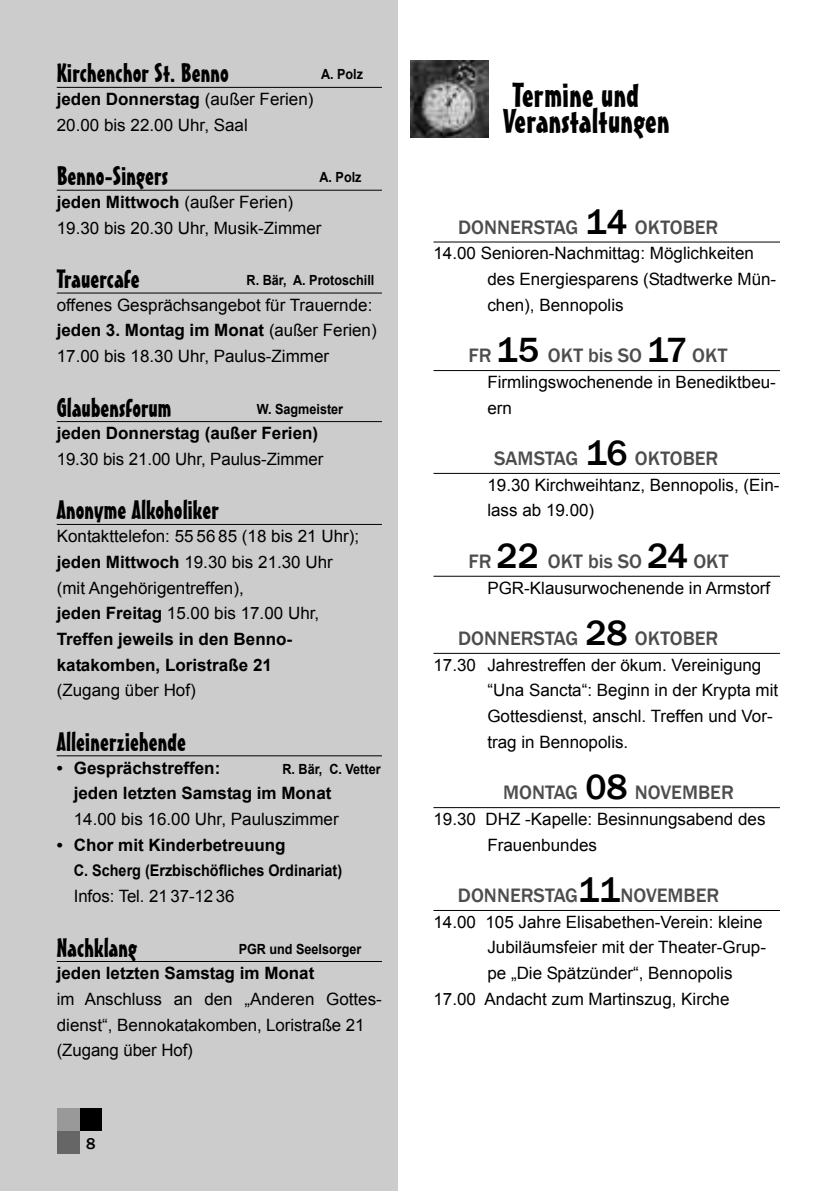
<style>
.page{position:relative;width:840px;height:1191px;background:#fff}
.page>*{position:absolute;margin:0;border:0;box-sizing:border-box;transform-origin:0 0}
.t1{font:34px/25.6px "Mister Earl BT";letter-spacing:.01em;color:#000;scale:1.05 1}
.t2{font:26px "Mister Earl BT";letter-spacing:.005em;color:#000;scale:1.05 1}
.t3{font:500 20px "Franklin Gothic";color:#4d4d4d}
.t4{font:17px/25.6px "Arial";color:#000}
.t5{font:700 17px "Arial";color:#000}
.t6{font:700 16px "Arial";color:#000;scale:.9 1}
.t7{font:500 16px "Franklin Gothic";color:#000}
.t8{font:700 14px "Arial";color:#000;scale:.9 1}
.s1{font-weight:700}
.s2{font-size:36px;color:#000}
</style>
<div class="page">
<div style="left:0;top:0;width:397px;height:1191px;background:#ccc"></div>
<hr style="left:433px;top:241px;width:346px;height:1px;background:#000">
<hr style="left:433px;top:370px;width:346px;height:1px;background:#000">
<hr style="left:433px;top:473px;width:346px;height:1px;background:#000">
<hr style="left:433px;top:576px;width:346px;height:1px;background:#000">
<hr style="left:433px;top:653px;width:346px;height:1px;background:#000">
<hr style="left:433px;top:807px;width:346px;height:1px;background:#000">
<hr style="left:433px;top:910px;width:346px;height:1px;background:#000">
<hr style="left:57px;top:87px;width:325px;height:1px;background:#000">
<hr style="left:57px;top:190px;width:325px;height:1px;background:#000">
<hr style="left:57px;top:292px;width:325px;height:1px;background:#000">
<hr style="left:57px;top:421px;width:325px;height:1px;background:#000">
<hr style="left:57px;top:524px;width:325px;height:1px;background:#000">
<hr style="left:57px;top:755px;width:325px;height:1px;background:#000">
<hr style="left:57px;top:961px;width:325px;height:1px;background:#000">
<img style="left:410px;top:60px;width:78px;height:78px">
<div style="left:79px;top:1108px;width:23px;height:23px;background:#000"></div>
<div style="left:57px;top:1131px;width:22px;height:22px;background:#666"></div>
<div style="left:57px;top:1108px;width:22px;height:23px;background:#999"></div>
<h2 class="t2" style="left:57px;top:57px;width:165px">Kirchenchor St. Benno</h2>
<p class="t8" style="left:321px;top:67px;width:48px">A. Polz</p>
<p class="t4" style="left:57px;top:86px;width:258px"><span class="s1">jeden donnerstag</span> (außer Ferien)<br>20.00 bis 22.00 Uhr, Saal</p>
<h2 class="t2" style="left:57px;top:160px;width:107px">Benno-Singers</h2>
<p class="t8" style="left:319px;top:169px;width:48px">A. Polz</p>
<p class="t4" style="left:57px;top:189px;width:266px"><span class="s1">jeden mittwoch</span> (außer Ferien)<br>19.30 bis 20.30 Uhr, Musik-Zimmer</p>
<h2 class="t2" style="left:57px;top:263px;width:80px">Trauercafe</h2>
<p class="t8" style="left:246px;top:272px;width:143px">r. Bär, A. Protoschill</p>
<p class="t4" style="left:57px;top:292px;width:321px">offenes Gesprächsangebot für Trauernde: <span class="s1">jeden 3. montag im monat</span> (außer Ferien)<br>17.00 bis 18.30 Uhr, Paulus-Zimmer</p>
<h2 class="t2" style="left:57px;top:391px;width:111px">Glaubensforum</h2>
<p class="t8" style="left:257px;top:401px;width:97px">W. sagmeister</p>
<p class="t5" style="left:57px;top:424px;width:263px">jeden donnerstag (außer Ferien)</p>
<p class="t4" style="left:57px;top:446px;width:268px">19.30 bis 21.00 Uhr, Paulus-Zimmer</p>
<h2 class="t2" style="left:57px;top:494px;width:156px">Anonyme Alkoholiker</h2>
<p class="t4" style="left:57px;top:523px;width:304px">Kontakttelefon: 55 56 85 (18 bis 21 Uhr); <span class="s1">jeden mittwoch</span> 19.30 bis 21.30 Uhr (mit Angehörigentreffen),<br><span class="s1">jeden Freitag</span> 15.00 bis 17.00 Uhr,<br><span class="s1">Treffen jeweils in den Benno&shy;katakomben, Loristraße 21</span></p>
<p class="t4" style="left:57px;top:677px;width:140px">(Zugang über Hof)</p>
<h2 class="t2" style="left:57px;top:726px;width:124px">Alleinerziehende</h2>
<p class="t5" style="left:57px;top:758px;width:165px">• gesprächstreffen:</p>
<p class="t8" style="left:282px;top:761px;width:111px">r. Bär, C. Vetter</p>
<p class="t5" style="left:74px;top:784px;width:259px">jeden letzten samstag im monat</p>
<p class="t4" style="left:74px;top:806px;width:266px">14.00 bis 16.00 Uhr, Pauluszimmer</p>
<p class="t5" style="left:57px;top:835px;width:230px">• Chor mit kinderbetreuung</p>
<p class="t6" style="left:74px;top:862px;width:299px">C. scherg (erzbischöfliches ordinariat)</p>
<p class="t4" style="left:74px;top:883px;width:162px">Infos: Tel. 21 37-12 36</p>
<h2 class="t2" style="left:57px;top:931px;width:78px">Nachklang</h2>
<p class="t8" style="left:238px;top:941px;width:138px">Pgr und seelsorger</p>
<p class="t5" style="left:57px;top:963px;width:259px">jeden letzten samstag im monat</p>
<p class="t4" style="left:57px;top:986px;width:326px">im Anschluss an den „Anderen Gottes&shy;dienst“, Bennokatakomben, Loristraße 21 (Zugang über Hof)</p>
<p class="t7" style="left:86px;top:1133px;width:11px">8</p>
<h1 class="t1" style="left:502px;top:82px;width:160px">Termine und<br>Veranstaltungen</h1>
<p class="t3" style="left:458px;top:215px;width:262px">DONNERSTAG <span class="s2">14</span> OKTOBER</p>
<p class="t4" style="left:487px;top:240px;width:290px;text-indent:-54px">14.00 Senioren-Nachmittag: Möglichkeiten des Energiesparens (Stadtwerke Mün&shy;chen), Bennopolis</p>
<p class="t3" style="left:468px;top:344px;width:260px">FR <span class="s2">15</span> OKT bis SO <span class="s2">17</span> OKT</p>
<p class="t4" style="left:487px;top:369px;width:290px">Firmlingswochenende in Benediktbeu&shy;ern</p>
<p class="t3" style="left:494px;top:446px;width:226px">SAMSTAG <span class="s2">16</span> OKTOBER</p>
<p class="t4" style="left:487px;top:472px;width:293px">19.30 Kirchweihtanz, Bennopolis, (Ein&shy;lass ab 19.00)</p>
<p class="t3" style="left:468px;top:549px;width:261px">FR <span class="s2">22</span> OKT bis SO <span class="s2">24</span> OKT</p>
<p class="t4" style="left:487px;top:575px;width:284px">PGR-Klausurwochenende in Armstorf</p>
<p class="t3" style="left:458px;top:626px;width:262px">DONNERSTAG <span class="s2">28</span> OKTOBER</p>
<p class="t4" style="left:487px;top:652px;width:292px;text-indent:-54px">17.30 Jahrestreffen der ökum. Vereinigung “Una Sancta“: Beginn in der Krypta mit Gottesdienst, anschl. Treffen und Vor&shy;trag in Bennopolis.</p>
<p class="t3" style="left:503px;top:781px;width:232px">MONTAG <span class="s2">08</span> NOVEMBER</p>
<p class="t4" style="left:487px;top:806px;width:279px;text-indent:-54px">19.30 DHZ -Kapelle: Besinnungsabend des<br>Frauenbundes</p>
<p class="t3" style="left:457px;top:883px;width:263px">DONNERSTAG<span class="s2">11</span>NOVEMBER</p>
<p class="t4" style="left:433px;top:909px;width:330px">14.00 105 Jahre Elisabethen-Verein: kleine</p>
<p class="t4" style="left:487px;top:934px;width:280px">Jubiläumsfeier mit der Theater-Grup-</p>
<p class="t4" style="left:487px;top:960px;width:246px">pe „Die Spätzünder“, Bennopolis</p>
<p class="t4" style="left:433px;top:986px;width:297px">17.00 Andacht zum Martinszug, Kirche</p>
</div>
